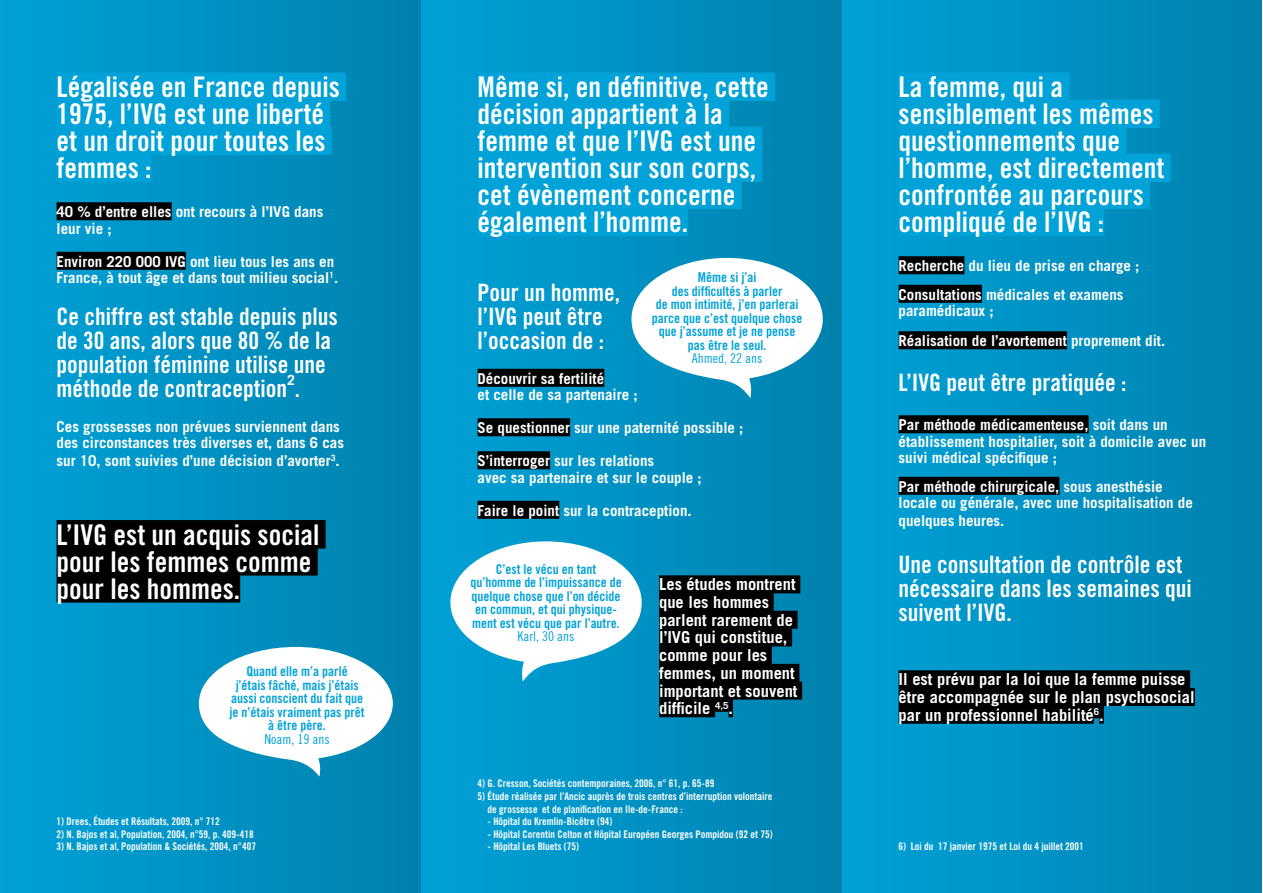
<style>
.page{position:relative;width:1263px;height:893px;background:#fff}
.page>*{position:absolute;margin:0;border:0;box-sizing:border-box;transform-origin:0 0}
.t1{font:28.5px/27px "Trade Gothic Bold Cond Twenty";color:#fff}
.t2{font:24px/24px "Trade Gothic Bold Cond Twenty";color:#fff}
.t3{font:700 16.5px/17.7px "Trade Gothic";color:#fff}
.t4{font:700 15px/16.5px "Trade Gothic";color:#fff}
.t5{font:700 13.95px "Trade Gothic";color:#fff}
.t6{font:13.5px/13.5px "Trade Gothic Bold Cond Twenty";color:#00a2d8;text-align:center}
.t7{font:13.5px "Trade Gothic Cond Eighteen";color:#00a2d8}
.t8{font:10.5px/12.6px "Trade Gothic Bold Cond Twenty";color:#fff}
</style>
<div class="page">
<div style="left:0;top:0;width:421px;height:893px;background:linear-gradient(to right,#00a1d7,#0081ad)"></div>
<div style="left:421px;top:0;width:421px;height:893px;background:linear-gradient(to right,#00a1d7,#0081ad)"></div>
<div style="left:842px;top:0;width:420px;height:893px;background:linear-gradient(to right,#00a1d7,#0081ad)"></div>
<div style="left:57px;top:72px;width:289px;height:29px;background:#00a2d8"></div>
<div style="left:57px;top:99px;width:273px;height:29px;background:#00a2d8"></div>
<div style="left:57px;top:126px;width:275px;height:29px;background:#00a2d8"></div>
<div style="left:57px;top:153px;width:95px;height:29px;background:#00a2d8"></div>
<div style="left:57px;top:202px;width:115px;height:18px;background:#000"></div>
<div style="left:57px;top:252px;width:129px;height:18px;background:#000"></div>
<div style="left:478px;top:72px;width:297px;height:29px;background:#00a2d8"></div>
<div style="left:478px;top:99px;width:251px;height:29px;background:#00a2d8"></div>
<div style="left:478px;top:126px;width:284px;height:29px;background:#00a2d8"></div>
<div style="left:478px;top:153px;width:284px;height:29px;background:#00a2d8"></div>
<div style="left:478px;top:180px;width:264px;height:29px;background:#00a2d8"></div>
<div style="left:478px;top:207px;width:210px;height:29px;background:#00a2d8"></div>
<div style="left:478px;top:369px;width:126px;height:18px;background:#000"></div>
<div style="left:478px;top:418px;width:92px;height:18px;background:#000"></div>
<div style="left:478px;top:451px;width:72px;height:18px;background:#000"></div>
<div style="left:478px;top:501px;width:81px;height:18px;background:#000"></div>
<div style="left:898px;top:72px;width:171px;height:29px;background:#00a2d8"></div>
<div style="left:898px;top:99px;width:262px;height:29px;background:#00a2d8"></div>
<div style="left:898px;top:126px;width:228px;height:29px;background:#00a2d8"></div>
<div style="left:898px;top:153px;width:273px;height:29px;background:#00a2d8"></div>
<div style="left:898px;top:180px;width:252px;height:29px;background:#00a2d8"></div>
<div style="left:898px;top:207px;width:206px;height:29px;background:#00a2d8"></div>
<div style="left:898px;top:256px;width:66px;height:18px;background:#000"></div>
<div style="left:898px;top:285px;width:84px;height:18px;background:#000"></div>
<div style="left:898px;top:331px;width:169px;height:18px;background:#000"></div>
<div style="left:898px;top:415px;width:190px;height:18px;background:#000"></div>
<div style="left:898px;top:477px;width:161px;height:18px;background:#000"></div>
<div style="left:57px;top:520px;width:269px;height:29px;background:#000"></div>
<div style="left:57px;top:547px;width:261px;height:29px;background:#000"></div>
<div style="left:57px;top:574px;width:183px;height:29px;background:#000"></div>
<div style="left:659px;top:575px;width:141px;height:18px;background:#000"></div>
<div style="left:659px;top:593px;width:115px;height:18px;background:#000"></div>
<div style="left:659px;top:611px;width:138px;height:18px;background:#000"></div>
<div style="left:659px;top:628px;width:133px;height:18px;background:#000"></div>
<div style="left:659px;top:646px;width:113px;height:18px;background:#000"></div>
<div style="left:659px;top:664px;width:140px;height:18px;background:#000"></div>
<div style="left:659px;top:681px;width:143px;height:18px;background:#000"></div>
<div style="left:659px;top:699px;width:56px;height:18px;background:#000"></div>
<div style="left:715px;top:694px;width:13px;height:18px;background:#000"></div>
<div style="left:728px;top:699px;width:5px;height:18px;background:#000"></div>
<div style="left:898px;top:670px;width:292px;height:18px;background:#000"></div>
<div style="left:898px;top:688px;width:297px;height:18px;background:#000"></div>
<div style="left:898px;top:706px;width:196px;height:18px;background:#000"></div>
<div style="left:1094px;top:700px;width:5px;height:18px;background:#000"></div>
<div style="left:1099px;top:706px;width:5px;height:18px;background:#000"></div>
<svg style="left:199px;top:647px;width:194px;height:129px"></svg>
<svg style="left:631px;top:258px;width:192px;height:140px"></svg>
<svg style="left:450px;top:541px;width:192px;height:140px"></svg>
<h1 class="t1" style="left:57px;top:73px;width:285px">Légalisée en France depuis<br>1975, l’IVG est une liberté et un droit pour toutes les femmes :</h1>
<p class="t4" style="left:57px;top:203px;width:268px">40 % d’entre elles ont recours à l’IVG dans leur vie ;</p>
<p class="t4" style="left:57px;top:253px;width:283px">Environ 220 000 IVG ont lieu tous les ans en<br>France, à tout âge et dans tout milieu social<sup>1</sup>.</p>
<h2 class="t2" style="left:57px;top:305px;width:283px">Ce chiffre est stable depuis plus de 30 ans, alors que 80 % de la population féminine utilise une méthode de contraception .</h2>
<p class="t5" style="left:287px;top:371px;width:9px">2</p>
<p class="t4" style="left:57px;top:418px;width:289px">Ces grossesses non prévues surviennent dans des circonstances très diverses et, dans 6 cas</p>
<p class="t4" style="left:57px;top:452px;width:285px">sur 10, sont suivies d’une décision d’avorter<sup>3</sup>.</p>
<h1 class="t1" style="left:57px;top:521px;width:264px">L’IVG est un acquis social pour les femmes comme pour les hommes.</h1>
<p class="t6" style="left:230px;top:664px;width:136px">Quand elle m’a parlé<br>j’étais fâché, mais j’étais aussi conscient du fait que je n’étais vraiment pas prêt à être père.</p>
<p class="t7" style="left:264px;top:731px;width:67px">Noam, 19 ans</p>
<p class="t8" style="left:57px;top:815px;width:165px">1) Drees, Études et Résultats, 2009, n° 712</p>
<p class="t8" style="left:57px;top:828px;width:199px">2) N. Bajos et al, Population, 2004, n°59, p. 409-418</p>
<p class="t8" style="left:57px;top:840px;width:201px">3) N. Bajos et al, Population &amp; Sociétés, 2004, n°407</p>
<h1 class="t1" style="left:478px;top:73px;width:293px">Même si, en définitive, cette décision appartient à la femme et que l’IVG est une intervention sur son corps, cet évènement concerne également l’homme.</h1>
<p class="t6" style="left:652px;top:270px;width:152px">Même si j’ai<br>des difficultés à parler<br>de mon intimité, j’en parlerai parce que c’est quelque chose que j’assume et je ne pense pas être le seul.</p>
<p class="t7" style="left:692px;top:350px;width:72px">Ahmed, 22 ans</p>
<h2 class="t2" style="left:478px;top:281px;width:144px">Pour un homme, l’IVG peut être l’occasion de :</h2>
<p class="t4" style="left:478px;top:370px;width:162px">Découvrir sa fertilité<br>et celle de sa partenaire ;</p>
<p class="t4" style="left:478px;top:419px;width:267px">Se questionner sur une paternité possible ;</p>
<p class="t4" style="left:478px;top:452px;width:226px">S’interroger sur les relations<br>avec sa partenaire et sur le couple ;</p>
<p class="t4" style="left:478px;top:502px;width:216px">Faire le point sur la contraception.</p>
<p class="t6" style="left:470px;top:562px;width:153px">C’est le vécu en tant qu’homme de l’impuissance de quelque chose que l’on décide en commun, et qui physique&shy;ment est vécu que par l’autre.</p>
<p class="t7" style="left:518px;top:628px;width:58px">Karl, 30 ans</p>
<p class="t3" style="left:659px;top:575px;width:140px">Les études montrent que les hommes parlent rarement de l’IVG qui constitue, comme pour les femmes, un moment important et souvent difficile <sup>4,5</sup>.</p>
<h1 class="t1" style="left:898px;top:73px;width:267px">La femme, qui a sensiblement les mêmes questionnements que l’homme, est directement confrontée au parcours compliqué de l’IVG :</h1>
<p class="t4" style="left:898px;top:251px;width:242px;line-height:28.5px">Recherche du lieu de prise en charge ;<br>Consultations médicales et examens</p>
<p class="t4" style="left:898px;top:296px;width:268px;line-height:30px">paramédicaux ;<br>Réalisation de l’avortement proprement dit.</p>
<h2 class="t2" style="left:898px;top:371px;width:229px">L’IVG peut être pratiquée :</h2>
<p class="t4" style="left:898px;top:416px;width:309px">Par méthode médicamenteuse, soit dans un établissement hospitalier, soit à domicile avec un suivi médical spécifique ;</p>
<p class="t4" style="left:898px;top:478px;width:296px">Par méthode chirurgicale, sous anesthésie locale ou générale, avec une hospitalisation de</p>
<p class="t4" style="left:898px;top:512px;width:107px">quelques heures.</p>
<h2 class="t2" style="left:898px;top:552px;width:295px">Une consultation de contrôle est nécessaire dans les semaines qui suivent l’IVG.</h2>
<p class="t3" style="left:898px;top:670px;width:298px">Il est prévu par la loi que la femme puisse être accompagnée sur le plan psychosocial par un professionnel habilité<sup>6</sup>.</p>
<p class="t8" style="left:478px;top:777px;width:238px">4) G. Cresson, Sociétés contemporaines, 2006, n° 61, p. 65-89</p>
<p class="t8" style="left:487px;top:790px;width:287px;text-indent:-10px">5) Étude réalisée par l’Ancic auprès de trois centres d’interruption volontaire de grossesse et de planification en Ile-de-France :</p>
<p class="t8" style="left:487px;top:815px;width:126px">- Hôpital du Kremlin-Bicêtre (94)</p>
<p class="t8" style="left:487px;top:828px;width:287px">- Hôpital Corentin Celton et Hôpital Européen Georges Pompidou (92 et 75)</p>
<p class="t8" style="left:487px;top:840px;width:93px">- Hôpital Les Bluets (75)</p>
<p class="t8" style="left:898px;top:840px;width:187px">6) Loi du 17 janvier 1975 et Loi du 4 juillet 2001</p>
</div>
